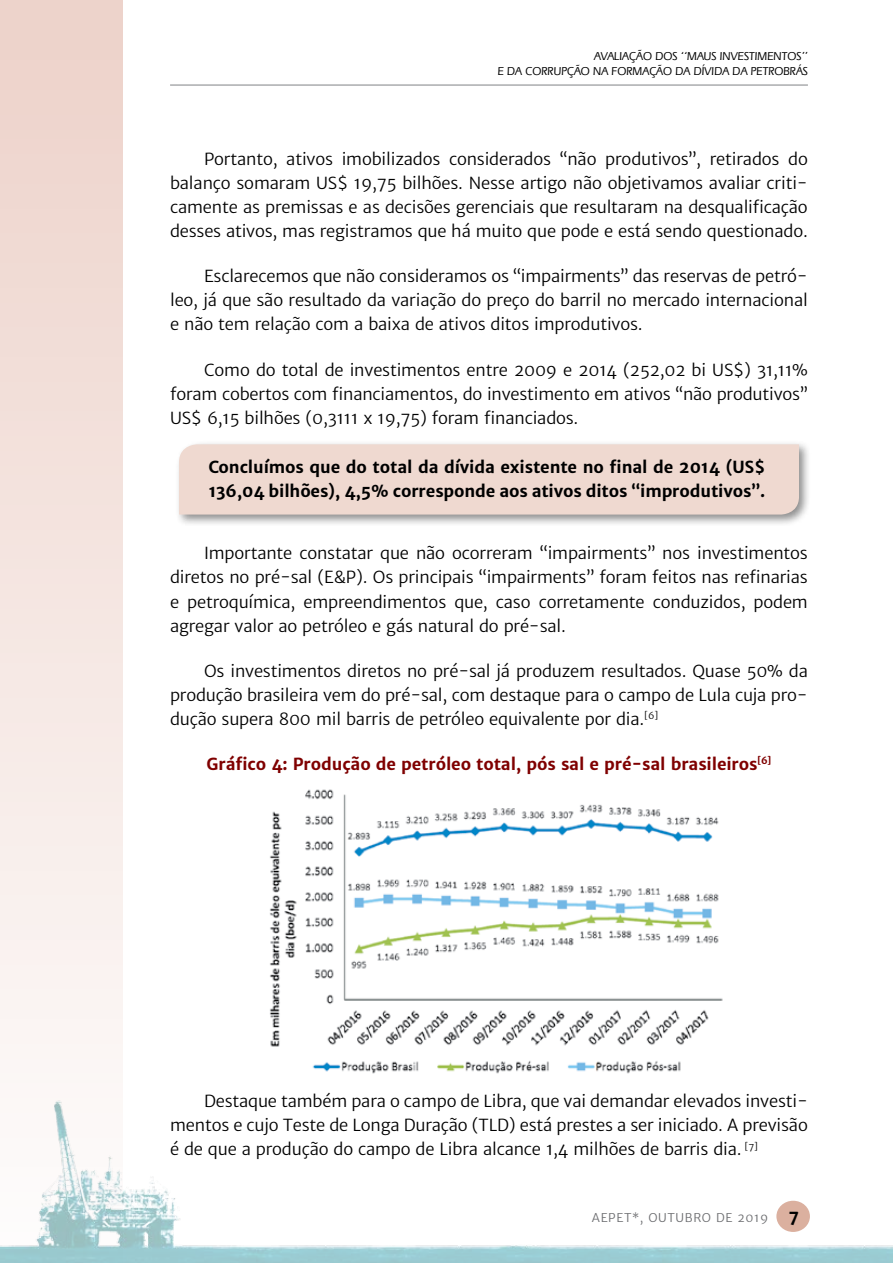
<style>
.page{position:relative;width:893px;height:1263px;background:#fff}
.page>*{position:absolute;margin:0;border:0;box-sizing:border-box;transform-origin:0 0}
.t1{font:16.5px/24px "Merriweather Sans";letter-spacing:-.01em;color:#000;text-align:justify}
.t2{font:700 16.5px/24px "Merriweather Sans";letter-spacing:-.01em;color:#000}
.t3{font:700 16.5px "Merriweather Sans";letter-spacing:-.01em;color:#7f0000}
.t4{font:500 12px/15px "Eras IT Cby BT";letter-spacing:.01em;color:#000;text-align:right;scale:.94 1}
.t5{font:12px "Merriweather Sans";letter-spacing:.05em;color:#6d6e71}
.s1{font-weight:700;font-size:16.5px;color:#000}
</style>
<div class="page">
<svg style="left:0;top:0;width:122px;height:1025px;background:#f3e3dd"></svg>
<img style="left:0;top:1025px;width:893px;height:238px">
<hr style="left:170px;top:85px;width:638px;height:1px;background:#808285">
<div style="left:175px;top:440px;width:637px;height:87px;background:#000;opacity:.45"></div>
<div style="left:179px;top:444px;width:620px;height:70px;background:#efd9d0"></div>
<img style="left:250px;top:789px;width:478px;height:290px">
<p class="t4" style="left:498px;top:48px;width:331px">AVALIAÇÃO DOS ‘‘MAUS INVESTIMENTOS’’<br>E DA CORRUPÇÃO NA FORMAÇÃO DA DÍVIDA DA PETROBRÁS</p>
<p class="t1" style="left:170px;top:147px;width:639px;text-indent:34px">Portanto, ativos imobilizados considerados ‘‘não produtivos’’, retirados do balanço somaram US$ 19,75 bilhões. Nesse artigo não objetivamos avaliar criti&shy;camente as premissas e as decisões gerenciais que resultaram na desqualificação desses ativos, mas registramos que há muito que pode e está sendo questionado.</p>
<p class="t1" style="left:170px;top:265px;width:639px;text-indent:34px">Esclarecemos que não consideramos os “impairments” das reservas de petró&shy;leo, já que são resultado da variação do preço do barril no mercado internacional e não tem relação com a baixa de ativos ditos improdutivos.</p>
<p class="t1" style="left:170px;top:358px;width:639px;text-indent:34px">Como do total de investimentos entre 2009 e 2014 (252,02 bi US$) 31,11% foram cobertos com financiamentos, do investimento em ativos ‘‘não produtivos’’ US$ 6,15 bilhões (0,3111 x 19,75) foram financiados.</p>
<p class="t2" style="left:208px;top:455px;width:558px">Concluímos que do total da dívida existente no final de 2014 (US$<br>136,04 bilhões), 4,5% corresponde aos ativos ditos “improdutivos”.</p>
<p class="t1" style="left:170px;top:542px;width:639px;text-indent:34px">Importante constatar que não ocorreram “impairments” nos investimentos diretos no pré-sal (E&amp;P). Os principais “impairments” foram feitos nas refinarias e petroquímica, empreendimentos que, caso corretamente conduzidos, podem agregar valor ao petróleo e gás natural do pré-sal.</p>
<p class="t1" style="left:170px;top:659px;width:639px;text-indent:34px">Os investimentos diretos no pré-sal já produzem resultados. Quase 50% da produção brasileira vem do pré-sal, com destaque para o campo de Lula cuja pro&shy;dução supera 800 mil barris de petróleo equivalente por dia.<sup>[6]</sup></p>
<p class="t3" style="left:207px;top:754px;width:566px">Gráfico 4: Produção de petróleo total, pós sal e pré-sal brasileiros<sup>[6]</sup></p>
<p class="t1" style="left:170px;top:1089px;width:639px;text-indent:34px">Destaque também para o campo de Libra, que vai demandar elevados investi&shy;mentos e cujo Teste de Longa Duração (TLD) está prestes a ser iniciado. A previsão é de que a produção do campo de Libra alcance 1,4 milhões de barris dia. <sup>[7]</sup></p>
<p class="t5" style="left:592px;top:1211px;width:209px">AEPET*, OUTUBRO de 2019 <span class="s1">7</span></p>
</div>
